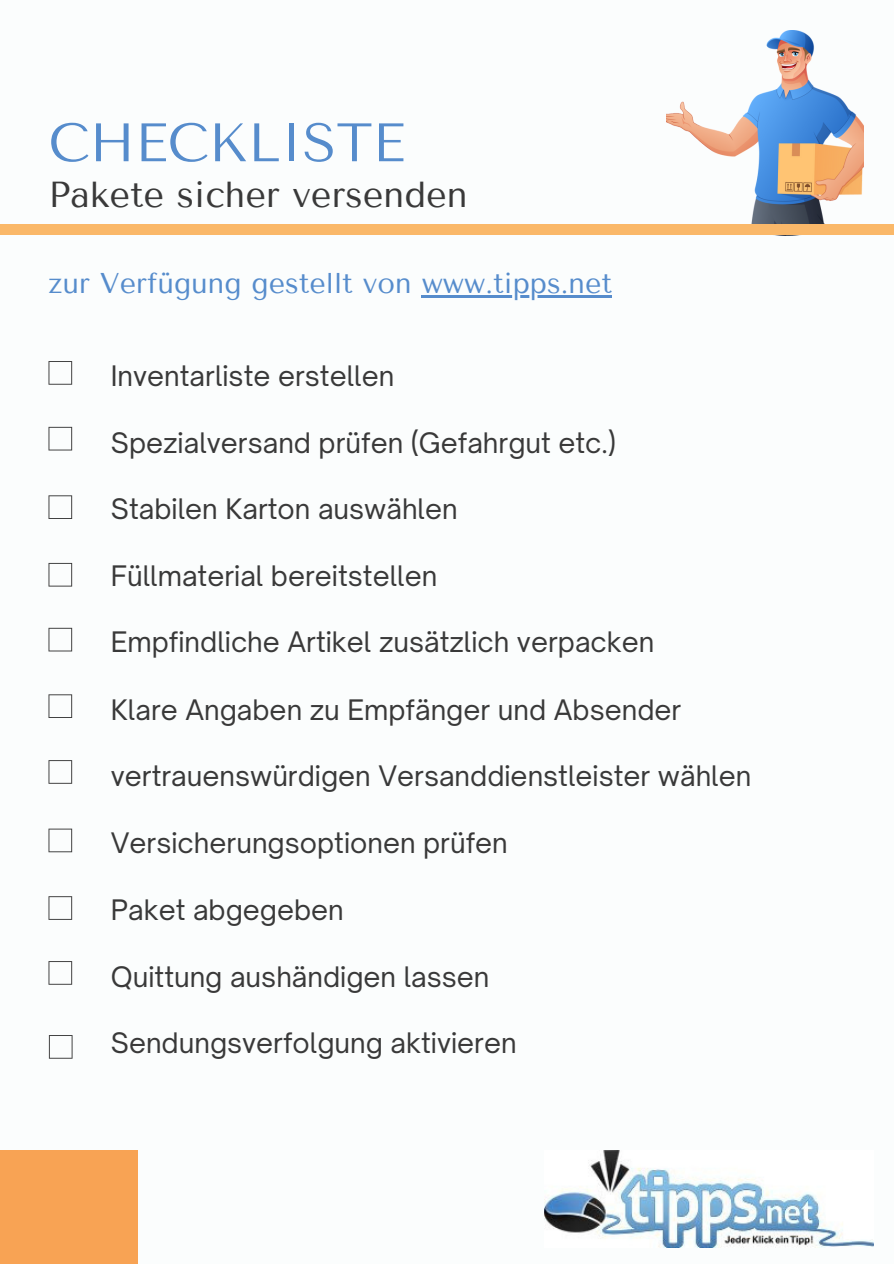
<style>
.page{position:relative;width:894px;height:1264px;background:#fff}
.page>*{position:absolute;margin:0;border:0;box-sizing:border-box;transform-origin:0 0}
.t1{font:54px "Tenor Sans";color:#568ccc}
.t2{font:36px "Tenor Sans";color:#393939}
.t3{font:28.5px "Tenor Sans";color:#568ccc}
.t4{font:27px "Open Sauce One";color:#393939}
</style>
<div class="page">
<div style="left:0;top:0;width:893px;height:1263px;background:#fbfdfd"></div>
<svg style="left:48px;top:361px;width:24px;height:24px"></svg>
<svg style="left:48px;top:427px;width:24px;height:23px"></svg>
<svg style="left:48px;top:495px;width:24px;height:24px"></svg>
<svg style="left:48px;top:563px;width:24px;height:23px"></svg>
<svg style="left:48px;top:628px;width:24px;height:23px"></svg>
<div style="left:0;top:1150px;width:137px;height:113px;background:#f8a354"></div>
<img style="left:666px;top:30px;width:197px;height:195px">
<div style="left:0;top:225px;width:893px;height:10px;background:#fab869"></div>
<svg style="left:48px;top:694px;width:24px;height:24px"></svg>
<svg style="left:48px;top:760px;width:24px;height:23px"></svg>
<svg style="left:48px;top:828px;width:24px;height:24px"></svg>
<svg style="left:48px;top:896px;width:24px;height:23px"></svg>
<svg style="left:48px;top:961px;width:24px;height:23px"></svg>
<img style="left:544px;top:1150px;width:329px;height:97px">
<hr style="left:421px;top:295px;width:191px;height:2px;background:#568ccc">
<svg style="left:49px;top:1035px;width:24px;height:23px"></svg>
<p class="t1" style="left:48px;top:111px;width:358px">CHECKLISTE</p>
<p class="t2" style="left:48px;top:174px;width:420px">Pakete sicher versenden</p>
<p class="t3" style="left:48px;top:267px;width:565px">zur Verfügung gestellt von www.tipps.net</p>
<p class="t4" style="left:111px;top:359px;width:285px">Inventarliste erstellen</p>
<p class="t4" style="left:111px;top:426px;width:506px">Spezialversand prüfen (Gefahrgut etc.)</p>
<p class="t4" style="left:111px;top:492px;width:348px">Stabilen Karton auswählen</p>
<p class="t4" style="left:111px;top:558px;width:328px">Füllmaterial bereitstellen</p>
<p class="t4" style="left:111px;top:625px;width:545px">Empfindliche Artikel zusätzlich verpacken</p>
<p class="t4" style="left:111px;top:692px;width:571px">Klare Angaben zu Empfänger und Absender</p>
<p class="t4" style="left:111px;top:759px;width:642px">vertrauenswürdigen Versanddienstleister wählen</p>
<p class="t4" style="left:111px;top:825px;width:398px">Versicherungsoptionen prüfen</p>
<p class="t4" style="left:111px;top:893px;width:234px">Paket abgegeben</p>
<p class="t4" style="left:111px;top:959px;width:380px">Quittung aushändigen lassen</p>
<p class="t4" style="left:111px;top:1026px;width:407px">Sendungsverfolgung aktivieren</p>
</div>
